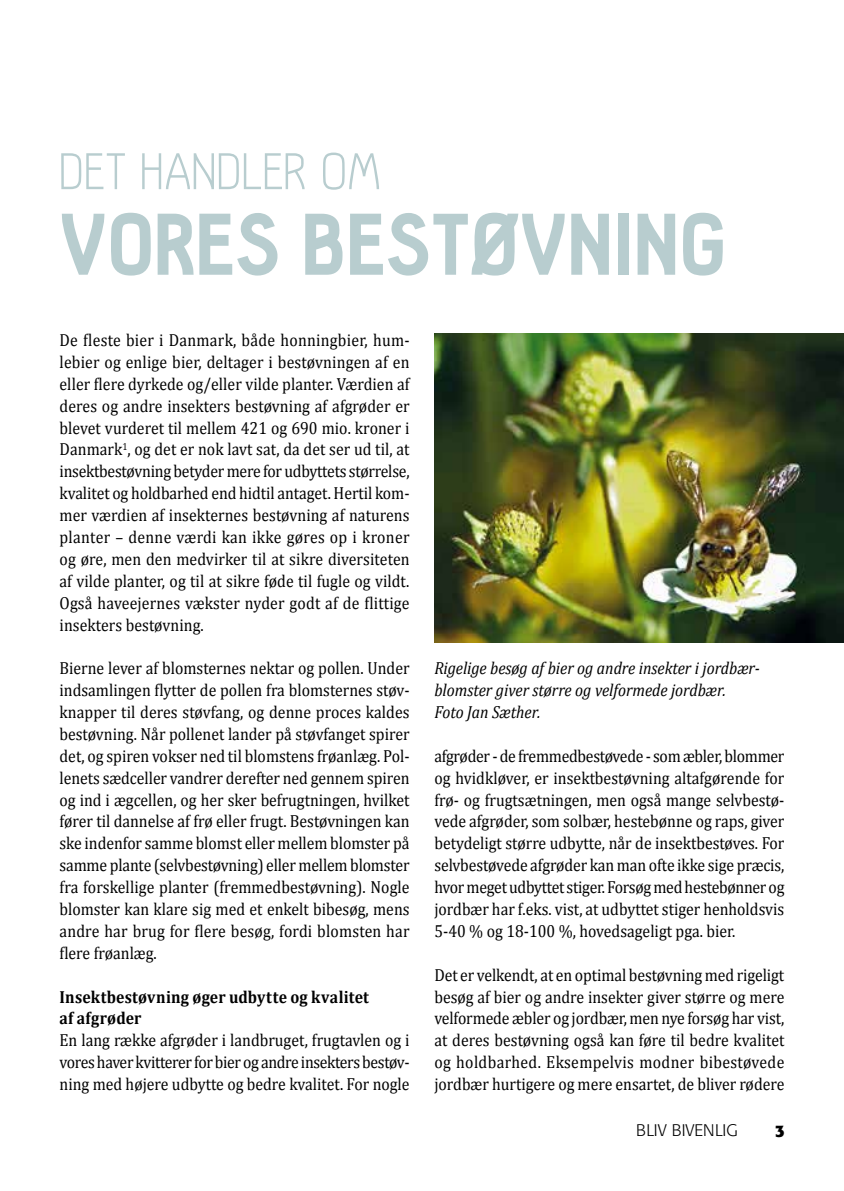
<style>
.page{position:relative;width:844px;height:1191px;background:#fff}
.page>*{position:absolute;margin:0;border:0;box-sizing:border-box;transform-origin:0 0}
.t1{font:900 85.58px "Hallosans";color:#b8cdcf}
.t2{font:300 57.05px "Hallosans";color:#b8cdcf}
.t3{font:17.5px/21.9px "Cambria";color:#000;text-align:justify;scale:.9 1}
.t4{font:italic 17.5px/21.9px "Cambria";color:#000;scale:.9 1}
.t5{font:700 17.5px/21.9px "Cambria";letter-spacing:.015em;color:#000;scale:.9 1}
.t6{font:300 16.62px "Formata";color:#000}
.t7{font:700 16.62px "Formata";color:#000}
</style>
<div class="page">
<img style="left:434px;top:333px;width:409px;height:309px">
<h2 class="t2" style="left:60px;top:141px;width:323px">DET HANDLER OM</h2>
<h1 class="t1" style="left:60px;top:198px;width:91px">VORES</h1>
<h1 class="t1" style="left:302px;top:198px;width:44px">BESTØ</h1>
<h1 class="t1" style="left:519px;top:198px;width:87px">VNING</h1>
<p class="t3" style="left:60px;top:329px;width:390px">De fleste bier i Danmark, både honningbier, hum&shy;lebier og enlige bier, deltager i bestøvningen af en eller flere dyrkede og/eller vilde planter. Værdien af deres og andre insekters bestøvning af afgrøder er blevet vurderet til mellem 421 og 690 mio. kroner i Danmark<sup>1</sup>, og det er nok lavt sat, da det ser ud til, at insektbestøvning betyder mere for udbyttets størrelse, kvalitet og holdbarhed end hidtil antaget. Hertil kom&shy;mer værdien af insekternes bestøvning af naturens planter – denne værdi kan ikke gøres op i kroner og øre, men den medvirker til at sikre diversiteten af vilde planter, og til at sikre føde til fugle og vildt.<br>Også haveejernes vækster nyder godt af de flittige insekters bestøvning.</p>
<p class="t3" style="left:60px;top:657px;width:390px">Bierne lever af blomsternes nektar og pollen. Under indsamlingen flytter de pollen fra blomsternes støv&shy;knapper til deres støvfang, og denne proces kaldes bestøvning. Når pollenet lander på støvfanget spirer det, og spiren vokser ned til blomstens frøanlæg. Pol&shy;lenets sædceller vandrer derefter ned gennem spiren og ind i ægcellen, og her sker befrugtningen, hvilket fører til dannelse af frø eller frugt. Bestøvningen kan ske indenfor samme blomst eller mellem blomster på samme plante (selvbestøvning) eller mellem blomster fra forskellige planter (fremmedbestøvning). Nogle blomster kan klare sig med et enkelt bibesøg, mens andre har brug for flere besøg, fordi blomsten har flere frøanlæg.</p>
<p class="t5" style="left:60px;top:985px;width:345px">Insektbestøvning øger udbytte og kvalitet af afgrøder</p>
<p class="t3" style="left:60px;top:1029px;width:390px">En lang række afgrøder i landbruget, frugtavlen og i vores haver kvitterer for bier og andre insekters bestøv&shy;ning med højere udbytte og bedre kvalitet. For nogle</p>
<p class="t4" style="left:434px;top:656px;width:363px">Rigelige besøg af bier og andre insekter i jordbær&shy;blomster giver større og velformede jordbær.<br>Foto Jan Sæther.</p>
<p class="t3" style="left:434px;top:745px;width:390px">afgrøder - de fremmedbestøvede - som æbler, blommer og hvidkløver, er insektbestøvning altafgørende for frø- og frugtsætningen, men også mange selvbestø&shy;vede afgrøder, som solbær, hestebønne og raps, giver betydeligt større udbytte, når de insektbestøves. For selvbestøvede afgrøder kan man ofte ikke sige præcis, hvor meget udbyttet stiger. Forsøg med hestebønner og jordbær har f.eks. vist, at udbyttet stiger henholdsvis 5-40 % og 18-100 %, hovedsageligt pga. bier.</p>
<p class="t3" style="left:434px;top:963px;width:390px">Det er velkendt, at en optimal bestøvning med rigeligt besøg af bier og andre insekter giver større og mere velformede æbler og jordbær, men nye forsøg har vist, at deres bestøvning også kan føre til bedre kvalitet og holdbarhed. Eksempelvis modner bibestøvede jordbær hurtigere og mere ensartet, de bliver rødere</p>
<p class="t6" style="left:636px;top:1120px;width:103px">BLIV BIVENLIG</p>
<p class="t7" style="left:775px;top:1121px;width:11px">3</p>
</div>
